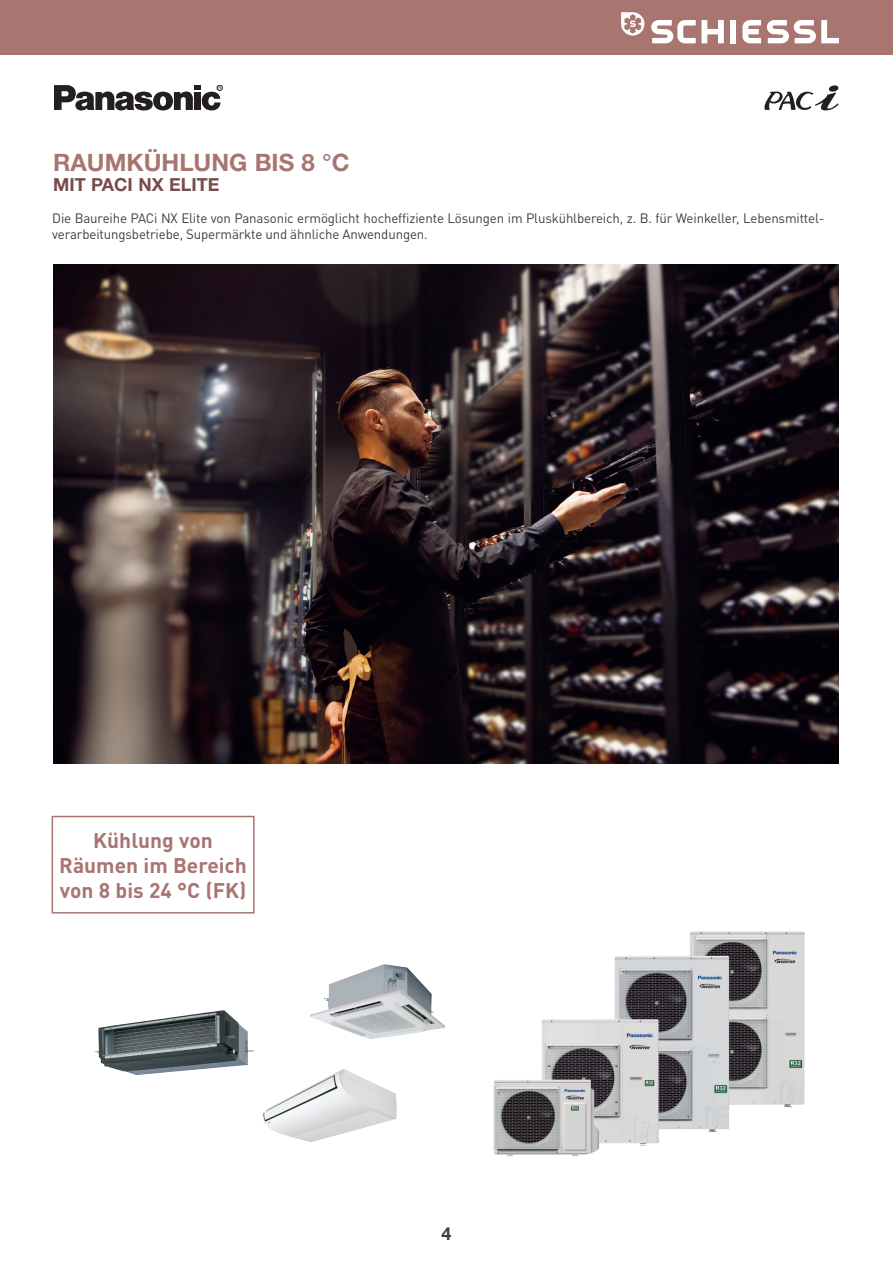
<style>
.page{position:relative;width:893px;height:1263px;background:#fff}
.page>*{position:absolute;margin:0;border:0;box-sizing:border-box;transform-origin:0 0}
.t1{font:700 24px "Helvetica Neue LT Std";color:#a87571}
.t2{font:700 21px/25.2px "DIN Pro";color:#a87571;text-align:center}
.t3{font:700 18px "Helvetica Neue LT Std";color:#784b4b}
.t4{font:700 18px "Helvetica Neue LT Std";color:#3e3e3f}
.t5{font:13.5px/16.2px "DIN Pro";letter-spacing:-.01em;color:#3e3e3f}
</style>
<div class="page">
<div style="left:0;top:0;width:893px;height:54px;background:#a87571"></div>
<div style="left:730px;top:20px;width:6px;height:23px;background:#fff"></div>
<svg style="left:742px;top:20px;width:19px;height:23px"></svg>
<svg style="left:651px;top:20px;width:73px;height:23px"></svg>
<svg style="left:767px;top:20px;width:72px;height:23px"></svg>
<svg style="left:621px;top:12px;width:23px;height:24px"></svg>
<img style="left:53px;top:264px;width:786px;height:499px">
<svg style="left:765px;top:85px;width:74px;height:26px"></svg>
<img style="left:310px;top:964px;width:135px;height:75px">
<img style="left:262px;top:1069px;width:135px;height:73px">
<img style="left:690px;top:931px;width:115px;height:176px">
<img style="left:615px;top:956px;width:114px;height:176px">
<img style="left:542px;top:1019px;width:117px;height:127px">
<img style="left:493px;top:1080px;width:106px;height:76px">
<img style="left:94px;top:1010px;width:161px;height:65px">
<div style="left:52px;top:816px;width:203px;height:97px;border:2px solid #a87571"></div>
<svg style="left:54px;top:85px;width:168px;height:26px"></svg>
<h1 class="t1" style="left:53px;top:148px;width:298px">RAUMKÜHLUNG BIS 8 °C</h1>
<h3 class="t3" style="left:53px;top:173px;width:168px">MIT PACI NX ELITE</h3>
<p class="t5" style="left:52px;top:209px;width:774px">Die Baureihe PACi NX Elite von Panasonic ermöglicht hocheffiziente Lösungen im Pluskühlbereich, z. B. für Weinkeller, Lebensmittel&shy;verarbeitungsbetriebe, Supermärkte und ähnliche Anwendungen.</p>
<h2 class="t2" style="left:59px;top:826px;width:189px">Kühlung von<br>Räumen im Bereich von 8 bis 24 °C (FK)</h2>
<h3 class="t4" style="left:441px;top:1222px;width:12px">4</h3>
</div>
